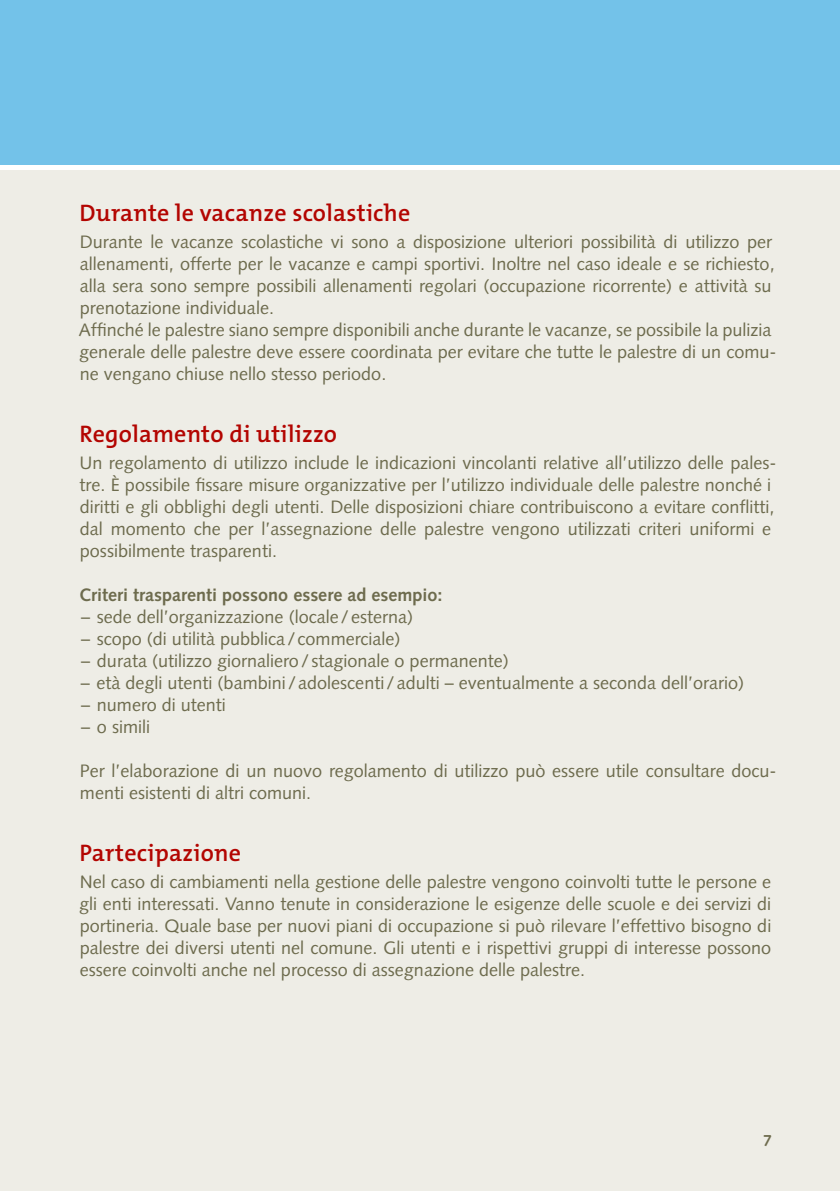
<style>
.page{position:relative;width:840px;height:1191px;background:#fff}
.page>*{position:absolute;margin:0;border:0;box-sizing:border-box;transform-origin:0 0}
.t1{font:600 24px "The Mix B W6";letter-spacing:.01em;color:#b30501}
.t2{font:18px/22px "Syntax";color:#6d6b4d}
.t3{font:700 18px "Syntax";color:#6d6b4d}
.t4{font:700 16px "Syntax";color:#6d6b4d;scale:.95 1}
.s1{font-family:"Syntax LT Std"}
</style>
<div class="page">
<div style="left:0;top:170px;width:839px;height:1021px;background:#eeede6"></div>
<div style="left:0;top:0;width:839px;height:164px;background:#73c2e9"></div>
<h1 class="t1" style="left:79px;top:197px;width:332px">Durante le vacanze scolastiche</h1>
<p class="t2" style="left:79px;top:231px;width:699px">Durante le vacanze scolastiche vi sono a disposizione ulteriori possibilità di utilizzo per allenamenti, offerte per le vacanze e campi sportivi. Inoltre nel caso ideale e se richiesto, alla sera sono sempre possibili allenamenti regolari (occupazione ricorrente) e attività su prenotazione individuale.<br>Affinché le palestre siano sempre disponibili anche durante le vacanze, se possibile la pulizia generale delle palestre deve essere coordinata per evitare che tutte le palestre di un comu&shy;ne vengano chiuse nello stesso periodo.</p>
<h1 class="t1" style="left:79px;top:418px;width:259px">Regolamento di utilizzo</h1>
<p class="t2" style="left:79px;top:452px;width:698px">Un regolamento di utilizzo include le indicazioni vincolanti relative all’utilizzo delle pales&shy;tre. È possibile fissare misure organizzative per l’utilizzo individuale delle palestre nonché i diritti e gli obblighi degli utenti. Delle disposizioni chiare contribuiscono a evitare conflitti, dal momento che per l’assegnazione delle palestre vengono utilizzati criteri uniformi e possibilmente trasparenti.</p>
<p class="t3" style="left:79px;top:585px;width:364px">Criteri trasparenti possono essere ad esempio:</p>
<p class="t2" style="left:81px;top:606px;width:333px"><span class="s1">–</span> sede dell’organizzazione (locale/ esterna)</p>
<p class="t2" style="left:81px;top:628px;width:320px"><span class="s1">–</span> scopo (di utilità pubblica / commerciale)</p>
<p class="t2" style="left:81px;top:650px;width:429px"><span class="s1">–</span> durata (utilizzo giornaliero/ stagionale o permanente)</p>
<p class="t2" style="left:81px;top:672px;width:664px"><span class="s1">–</span> età degli utenti (bambini /adolescenti / adulti – eventualmente a seconda dell’orario)</p>
<p class="t2" style="left:81px;top:694px;width:146px"><span class="s1">–</span> numero di utenti</p>
<p class="t2" style="left:81px;top:716px;width:70px"><span class="s1">–</span> o simili</p>
<p class="t2" style="left:80px;top:760px;width:698px">Per l’elaborazione di un nuovo regolamento di utilizzo può essere utile consultare docu&shy;menti esistenti di altri comuni.</p>
<h1 class="t1" style="left:79px;top:837px;width:163px">Partecipazione</h1>
<p class="t2" style="left:79px;top:871px;width:693px;text-align:justify">Nel caso di cambiamenti nella gestione delle palestre vengono coinvolti tutte le persone e gli enti interessati. Vanno tenute in considerazione le esigenze delle scuole e dei servizi di portineria. Quale base per nuovi piani di occupazione si può rilevare l’effettivo bisogno di palestre dei diversi utenti nel comune. Gli utenti e i rispettivi gruppi di interesse possono essere coinvolti anche nel processo di assegnazione delle palestre.</p>
<p class="t4" style="left:763px;top:1131px;width:10px">7</p>
</div>
